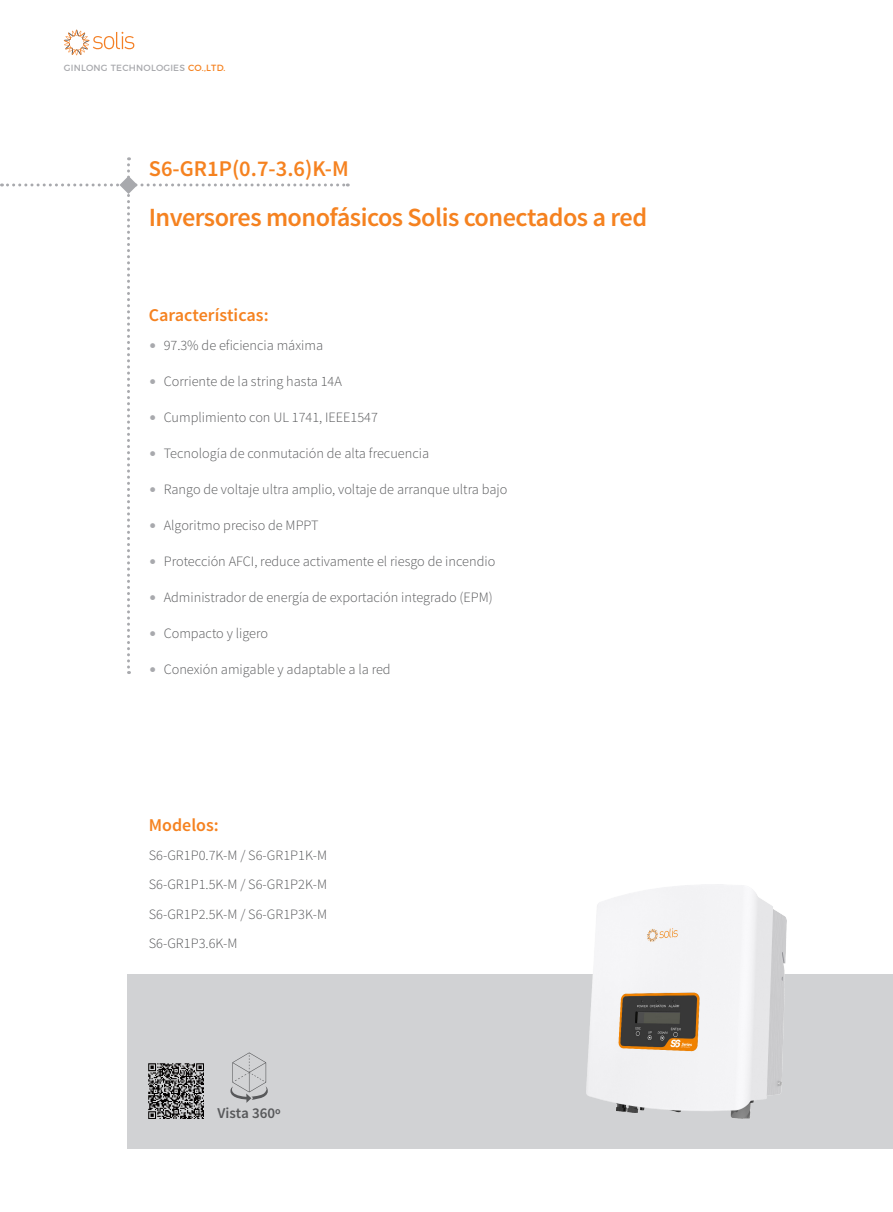
<style>
.page{position:relative;width:893px;height:1212px;background:#fff}
.page>*{position:absolute;margin:0;border:0;box-sizing:border-box;transform-origin:0 0}
.t1{font:600 26.25px "Source Sans Pro";letter-spacing:-.02em;color:#f58220}
.t2{font:600 22.5px "Source Sans Pro";color:#f58220}
.t3{font:600 18px "Source Sans Pro";color:#f58220}
.t4{font:600 15px "Source Sans Pro";color:#57585a}
.t5{font:300 14.25px/29.5px "Source Sans Pro";color:#57585a;text-align:justify}
.t6{font:9px "Montserrat";letter-spacing:.025em;color:#a8a9ad}
.s1{color:#f58220}
.s2{color:#a8a9ad}
</style>
<div class="page">
<div style="left:128px;top:974px;width:765px;height:174px;background:#d1d2d4"></div>
<svg style="left:64px;top:30px;width:70px;height:25px"></svg>
<img style="left:149px;top:1063px;width:55px;height:55px">
<svg style="left:230px;top:1052px;width:38px;height:51px"></svg>
<img style="left:586px;top:884px;width:201px;height:234px">
<svg style="left:1px;top:157px;width:347px;height:517px"></svg>
<p class="t6" style="left:64px;top:61px;width:163px">GINLONG TECHNOLOGIES <span class="s1">CO.,LTD.</span></p>
<h2 class="t2" style="left:149px;top:154px;width:201px">S6-GR1P(0.7-3.6)K-M</h2>
<h1 class="t1" style="left:149px;top:201px;width:500px">Inversores monofásicos Solis conectados a red</h1>
<p class="t3" style="left:149px;top:304px;width:121px">Características:</p>
<p class="t5" style="left:149px;top:330px;width:176px"><span class="s2">•</span> 97.3% de eficiencia máxima</p>
<p class="t5" style="left:149px;top:366px;width:195px"><span class="s2">•</span> Corriente de la string hasta 14A</p>
<p class="t5" style="left:149px;top:402px;width:231px"><span class="s2">•</span> Cumplimiento con UL 1741, IEEE1547</p>
<p class="t5" style="left:149px;top:438px;width:282px"><span class="s2">•</span> Tecnología de conmutación de alta frecuencia</p>
<p class="t5" style="left:149px;top:474px;width:360px"><span class="s2">•</span> Rango de voltaje ultra amplio, voltaje de arranque ultra bajo</p>
<p class="t5" style="left:149px;top:510px;width:171px"><span class="s2">•</span> Algoritmo preciso de MPPT</p>
<p class="t5" style="left:149px;top:546px;width:348px"><span class="s2">•</span> Protección AFCI, reduce activamente el riesgo de incendio</p>
<p class="t5" style="left:149px;top:582px;width:346px"><span class="s2">•</span> Administrador de energía de exportación integrado (EPM)</p>
<p class="t5" style="left:149px;top:618px;width:121px"><span class="s2">•</span> Compacto y ligero</p>
<p class="t5" style="left:149px;top:654px;width:243px"><span class="s2">•</span> Conexión amigable y adaptable a la red</p>
<p class="t3" style="left:149px;top:814px;width:71px">Modelos:</p>
<p class="t5" style="left:149px;top:840px;width:180px">S6-GR1P0.7K-M / S6-GR1P1K-M S6-GR1P1.5K-M / S6-GR1P2K-M S6-GR1P2.5K-M / S6-GR1P3K-M S6-GR1P3.6K-M</p>
<p class="t4" style="left:218px;top:1104px;width:65px">Vista 360º</p>
</div>
